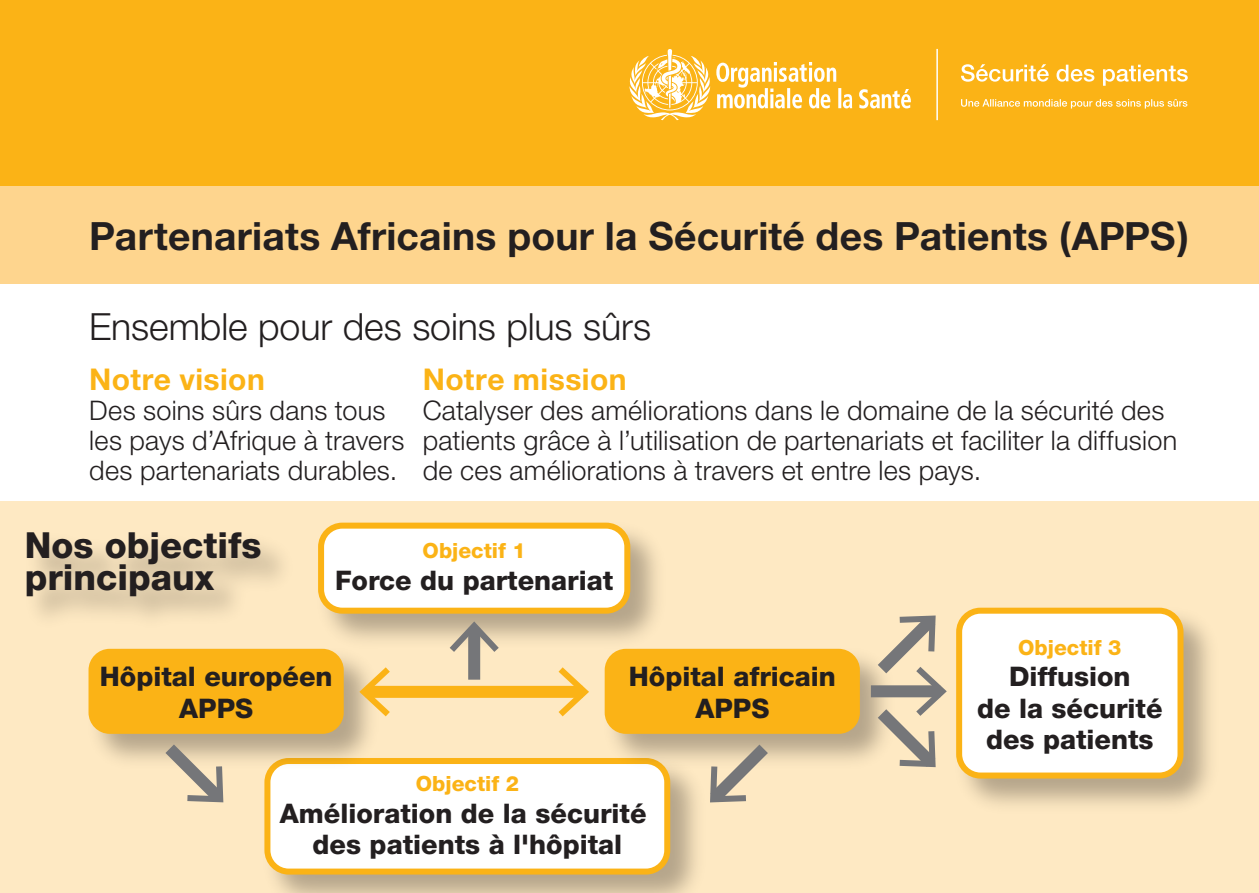
<style>
.page{position:relative;width:1259px;height:893px;background:#fff}
.page>*{position:absolute;margin:0;border:0;box-sizing:border-box;transform-origin:0 0}
.t1{font:700 39px "Helvetica Neue";letter-spacing:.005em;color:#231f20}
.t2{font:300 37.5px "Helvetica Neue";color:#231f20}
.t3{font:800 36px/31.5px "Helvetica Neue";color:#231f20}
.t4{font:700 30px "Helvetica Neue";letter-spacing:.015em;color:#fbb316}
.t5{font:300 27px/30px "Helvetica Neue";letter-spacing:.01em;color:#231f20}
.t6{font:800 27px/31.5px "Helvetica Neue";color:#231f20;text-align:center}
.t7{font:800 21px "Helvetica Neue";color:#fbb316}
</style>
<div class="page">
<div style="left:0;top:0;width:1259px;height:186px;background:#fbb316"></div>
<div style="left:0;top:186px;width:1259px;height:98px;background:#fed58e"></div>
<div style="left:0;top:502px;width:1259px;height:391px;background:#fee9c3"></div>
<img style="left:325px;top:522px;width:332px;height:135px">
<div style="left:321px;top:526px;width:306px;height:85px;background:#fff;border-radius:21px"></div>
<div style="left:318px;top:523px;width:312px;height:91px;border:6px solid #fbb316;border-radius:21px"></div>
<img style="left:271px;top:776px;width:426px;height:117px">
<div style="left:267px;top:761px;width:400px;height:110px;background:#fff;border-radius:21px"></div>
<div style="left:264px;top:758px;width:406px;height:116px;border:6px solid #fbb316;border-radius:21px"></div>
<img style="left:91px;top:640px;width:296px;height:136px">
<div style="left:88px;top:649px;width:256px;height:85px;background:#fbb316;border-radius:21px"></div>
<img style="left:596px;top:640px;width:269px;height:136px">
<div style="left:604px;top:649px;width:256px;height:85px;background:#fbb316;border-radius:21px"></div>
<svg style="left:153px;top:733px;width:83px;height:70px"></svg>
<svg style="left:697px;top:733px;width:83px;height:70px"></svg>
<svg style="left:865px;top:615px;width:82px;height:153px"></svg>
<div style="left:366px;top:686px;width:216px;height:12px;background:#fbb316"></div>
<svg style="left:359px;top:667px;width:31px;height:49px"></svg>
<svg style="left:558px;top:667px;width:31px;height:49px"></svg>
<img style="left:963px;top:607px;width:247px;height:198px">
<div style="left:959px;top:611px;width:221px;height:164px;background:#fff;border-radius:21px"></div>
<div style="left:956px;top:608px;width:227px;height:170px;border:6px solid #fbb316;border-radius:21px"></div>
<div style="left:468px;top:628px;width:12px;height:52px;background:#757679"></div>
<svg style="left:450px;top:621px;width:49px;height:31px"></svg>
<svg style="left:629px;top:49px;width:282px;height:71px"></svg>
<hr style="left:936px;top:49px;width:2px;height:71px;background:#fff">
<svg style="left:961px;top:64px;width:226px;height:22px"></svg>
<svg style="left:961px;top:99px;width:226px;height:10px"></svg>
<h1 class="t1" style="left:89px;top:212px;width:1101px">Partenariats Africains pour la Sécurité des Patients (APPS)</h1>
<h2 class="t2" style="left:89px;top:303px;width:563px">Ensemble pour des soins plus sûrs</h2>
<p class="t4" style="left:89px;top:360px;width:177px">Notre vision</p>
<p class="t5" style="left:89px;top:394px;width:317px">Des soins sûrs dans tous les pays d’Afrique à travers des partenariats durables.</p>
<p class="t4" style="left:423px;top:360px;width:205px">Notre mission</p>
<p class="t5" style="left:423px;top:394px;width:756px">Catalyser des améliorations dans le domaine de la sécurité des patients grâce à l’utilisation de partenariats et faciliter la diffusion de ces améliorations à travers et entre les pays.</p>
<h3 class="t3" style="left:25px;top:529px;width:238px">Nos objectifs principaux</h3>
<p class="t7" style="left:423px;top:538px;width:105px">Objectif 1</p>
<p class="t6" style="left:335px;top:564px;width:280px">Force du partenariat</p>
<p class="t6" style="left:100px;top:661px;width:234px">Hôpital européen<br>APPS</p>
<p class="t6" style="left:629px;top:661px;width:209px">Hôpital africain<br>APPS</p>
<p class="t7" style="left:416px;top:771px;width:105px">Objectif 2</p>
<p class="t6" style="left:280px;top:797px;width:368px">Amélioration de la sécurité des patients à l'hôpital</p>
<p class="t7" style="left:1018px;top:635px;width:105px">Objectif 3</p>
<p class="t6" style="left:977px;top:661px;width:187px">Diffusion<br>de la sécurité des patients</p>
</div>
